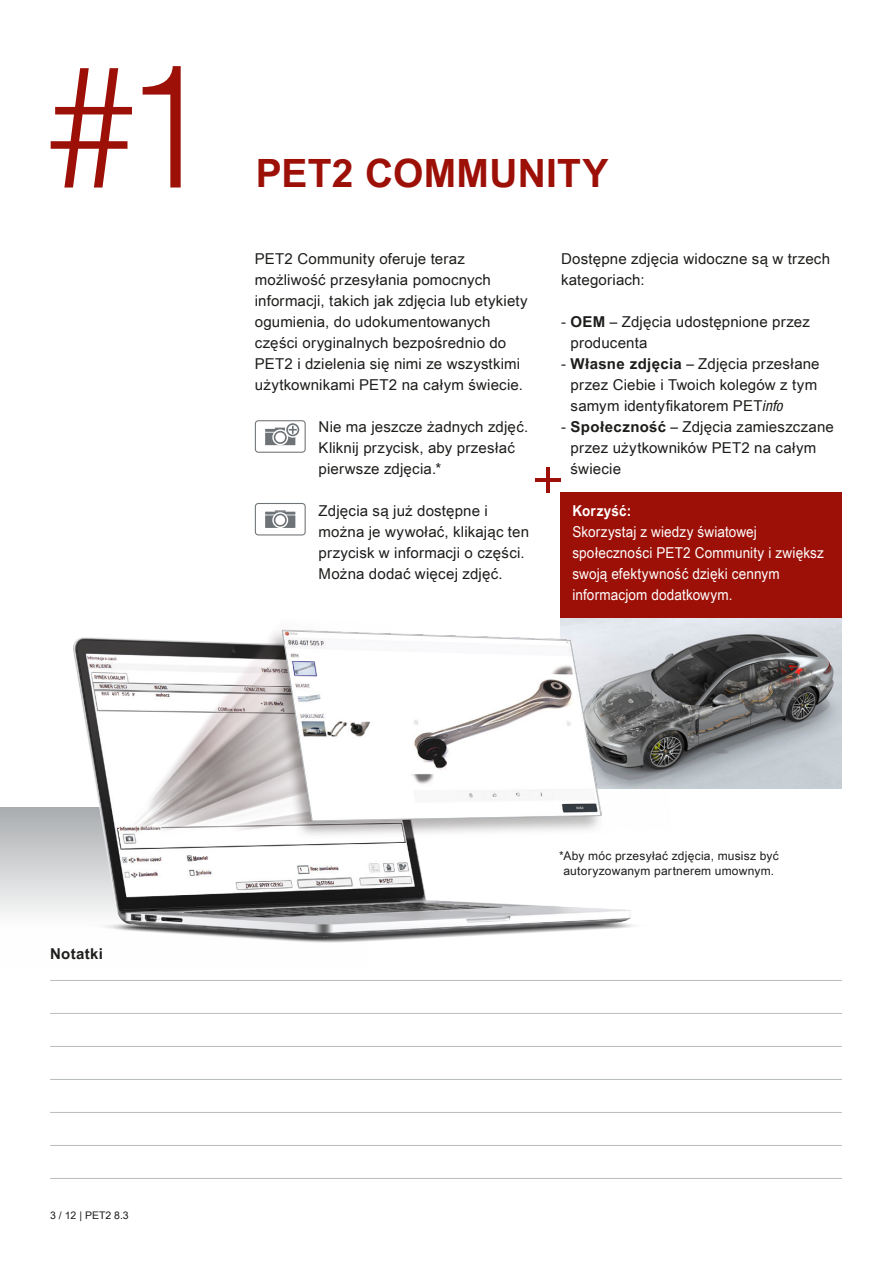
<style>
.page{position:relative;width:893px;height:1263px;background:#fff}
.page>*{position:absolute;margin:0;border:0;box-sizing:border-box;transform-origin:0 0}
.t1{font:300 condensed 171.45px "Helvetica Neue";color:#9c1007}
.t2{font:700 39px "Arial Unicode MS";letter-spacing:.005em;color:#9c1007}
.t3{font:15px/21px "Arial Unicode MS";letter-spacing:.01em;color:#1d1d1b}
.t4{font:15px/21px "Arial Unicode MS";letter-spacing:.015em;color:#fff;scale:.9 1}
.t5{font:700 15px "Arial Unicode MS";letter-spacing:.015em;color:#fff;scale:.9 1}
.t6{font:700 15px "Arial Unicode MS";letter-spacing:.02em;color:#1d1d1b}
.t7{font:12px/15px "Arial Unicode MS";letter-spacing:.02em;color:#1d1d1b;text-align:center}
.t8{font:10.5px "Arial Unicode MS";color:#1d1d1b}
.s1{font-weight:700}
.s2{font-family:"Helvetica Neue";font-style:italic;font-stretch:condensed}
</style>
<div class="page">
<img style="left:669px;top:617px;width:173px;height:172px">
<div style="left:0;top:807px;width:415px;height:160px;background:linear-gradient(to bottom,#aeb1b3,#fff)"></div>
<hr style="left:50px;top:980px;width:792px;height:1px;background:#b8bcbf">
<hr style="left:50px;top:1013px;width:792px;height:1px;background:#b8bcbf">
<hr style="left:50px;top:1046px;width:792px;height:1px;background:#b8bcbf">
<hr style="left:50px;top:1079px;width:792px;height:1px;background:#b8bcbf">
<hr style="left:50px;top:1112px;width:792px;height:1px;background:#b8bcbf">
<hr style="left:50px;top:1145px;width:792px;height:1px;background:#b8bcbf">
<hr style="left:50px;top:1178px;width:792px;height:1px;background:#b8bcbf">
<div style="left:265px;top:515px;width:30px;height:13px;background:#6e7377"></div>
<hr style="left:265px;top:512px;width:30px;height:3px;background:#6e7377">
<svg style="left:275px;top:510px;width:11px;height:2px"></svg>
<svg style="left:272px;top:512px;width:16px;height:16px"></svg>
<div style="left:275px;top:514px;width:11px;height:12px;background:#fff;border-radius:50%"></div>
<div style="left:274px;top:514px;width:13px;height:13px;border:2px solid #6e7377;border-radius:50%"></div>
<div style="left:255px;top:503px;width:51px;height:32px;border:1px solid #6e7377;border-radius:3px"></div>
<div style="left:265px;top:433px;width:30px;height:12px;background:#6e7377"></div>
<hr style="left:265px;top:429px;width:30px;height:3px;background:#6e7377">
<svg style="left:272px;top:429px;width:16px;height:16px"></svg>
<div style="left:275px;top:432px;width:11px;height:11px;background:#fff;border-radius:50%"></div>
<div style="left:274px;top:431px;width:13px;height:13px;border:2px solid #6e7377;border-radius:50%"></div>
<div style="left:255px;top:420px;width:51px;height:33px;border:1px solid #6e7377;border-radius:3px"></div>
<svg style="left:285px;top:422px;width:16px;height:16px"></svg>
<div style="left:286px;top:423px;width:13px;height:13px;border:2px solid #6e7377;border-radius:50%"></div>
<svg style="left:275px;top:426px;width:21px;height:7px"></svg>
<div style="left:561px;top:492px;width:281px;height:125px;background:#9c1007"></div>
<hr style="left:547px;top:467px;width:3px;height:25px;background:#9c1007">
<hr style="left:536px;top:478px;width:25px;height:3px;background:#9c1007">
<img style="left:45px;top:598px;width:624px;height:369px">
<svg style="left:281px;top:630px;width:321px;height:192px"></svg>
<h1 class="t1" style="left:50px;top:29px;width:165px">#1</h1>
<h2 class="t2" style="left:256px;top:145px;width:354px">PET2 COMMUNITY</h2>
<p class="t3" style="left:255px;top:248px;width:274px">PET2 Community oferuje teraz możliwość przesyłania pomocnych informacji, takich jak zdjęcia lub etykiety ogumienia, do udokumentowanych części oryginalnych bezpośrednio do PET2 i dzielenia się nimi ze wszystkimi użytkownikami PET2 na całym świecie.</p>
<p class="t3" style="left:319px;top:416px;width:211px">Nie ma jeszcze żadnych zdjęć.<br>Kliknij przycisk, aby przesłać pierwsze zdjęcia.*</p>
<p class="t3" style="left:319px;top:500px;width:212px">Zdjęcia są już dostępne i można je wywołać, klikając ten przycisk w informacji o części.<br>Można dodać więcej zdjęć.</p>
<p class="t3" style="left:561px;top:248px;width:270px">Dostępne zdjęcia widoczne są w trzech kategoriach:</p>
<p class="t3" style="left:571px;top:311px;width:241px;text-indent:-9px">- <span class="s1">OEM</span> – Zdjęcia udostępnione przez producenta</p>
<p class="t3" style="left:571px;top:353px;width:250px;text-indent:-9px">- <span class="s1">Własne zdjęcia</span> – Zdjęcia przesłane przez Ciebie i Twoich kolegów z tym samym identyfikatorem PET<span class="s2">info</span></p>
<p class="t3" style="left:571px;top:416px;width:265px;text-indent:-9px">- <span class="s1">Społeczność</span> – Zdjęcia zamieszczane przez użytkowników PET2 na całym świecie</p>
<p class="t5" style="left:572px;top:500px;width:67px">Korzyść:</p>
<p class="t4" style="left:572px;top:521px;width:281px">Skorzystaj z wiedzy światowej społeczności PET2 Community i zwiększ swoją efektywność dzięki cennym informacjom dodatkowym.</p>
<p class="t6" style="left:50px;top:943px;width:54px">Notatki</p>
<p class="t7" style="left:559px;top:848px;width:221px">*Aby móc przesyłać zdjęcia, musisz być autoryzowanym partnerem umownym.</p>
<p class="t8" style="left:50px;top:1208px;width:80px">3 / 12 | PET2 8.3</p>
</div>
